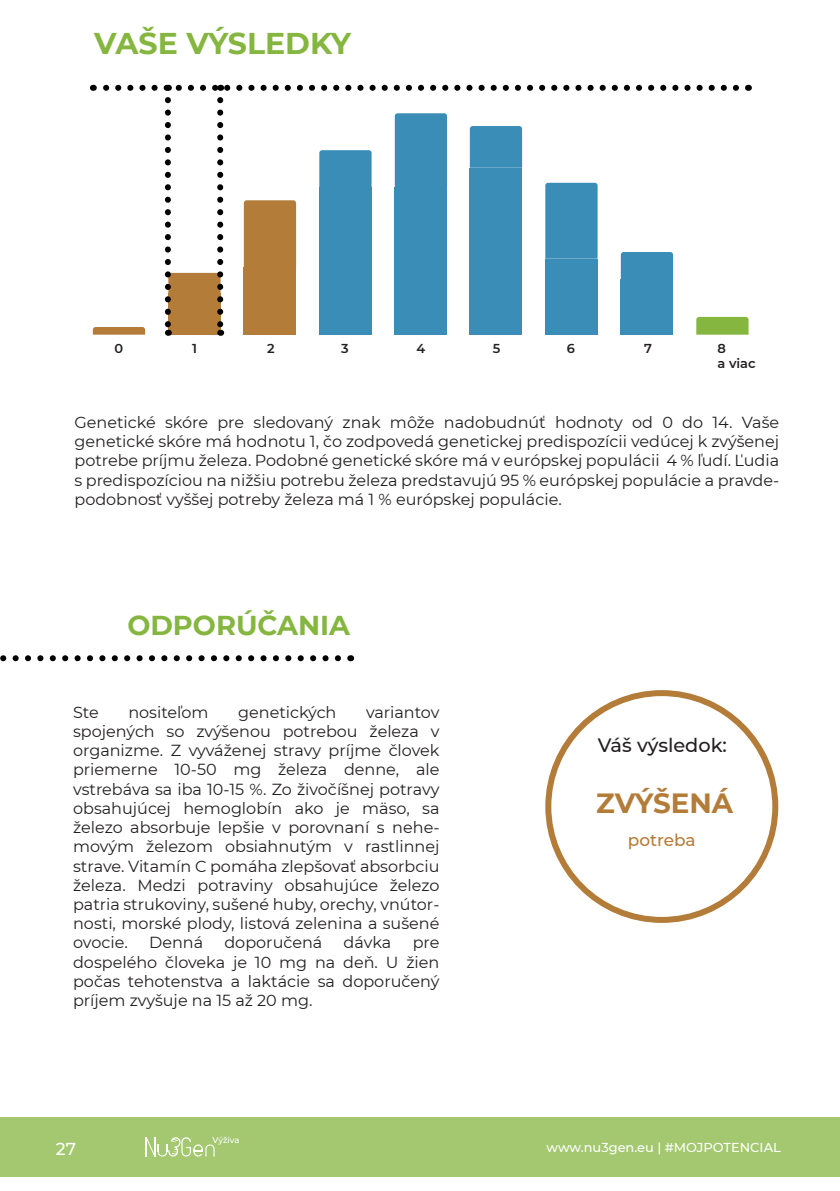
<style>
.page{position:relative;width:840px;height:1191px;background:#fff}
.page>*{position:absolute;margin:0;border:0;box-sizing:border-box;transform-origin:0 0}
.t1{font:700 30px "Montserrat";color:#85b640}
.t2{font:700 27.8px "Montserrat";color:#b47c39}
.t3{font:700 27.2px "Montserrat";color:#85b640}
.t4{font:500 19.2px "Montserrat";color:#231f20}
.t5{font:500 17.2px "Montserrat";color:#fff}
.t6{font:500 16.8px "Montserrat";color:#b47c39}
.t7{font:16px/19.2px "Montserrat";color:#231f20;text-align:justify}
.t8{font:500 13px "Montserrat";color:#fff}
.t9{font:600 13px/14.4px "Montserrat";color:#231f20}
.t10{font:500 8.4px "Montserrat";letter-spacing:-.01em;color:#fff}
</style>
<div class="page">
<div style="left:0;top:1116px;width:839px;height:60px;background:#a3c86f"></div>
<svg style="left:145px;top:1137px;width:70px;height:20px"></svg>
<svg style="left:0;top:655px;width:338px;height:6px"></svg>
<svg style="left:93px;top:327px;width:52px;height:8px"></svg>
<div style="left:244px;top:200px;width:52px;height:67px;background:#b47c39"></div>
<div style="left:244px;top:267px;width:52px;height:68px;background:#b47c39"></div>
<div style="left:319px;top:187px;width:52px;height:74px;background:#3a8db6"></div>
<div style="left:319px;top:261px;width:52px;height:74px;background:#3a8db6"></div>
<div style="left:394px;top:187px;width:53px;height:74px;background:#3a8db6"></div>
<div style="left:394px;top:113px;width:53px;height:74px;background:#3a8db6"></div>
<div style="left:394px;top:261px;width:53px;height:74px;background:#3a8db6"></div>
<div style="left:319px;top:150px;width:52px;height:37px;background:#3a8db6"></div>
<svg style="left:696px;top:317px;width:52px;height:18px"></svg>
<div style="left:545px;top:183px;width:52px;height:76px;background:#3a8db6"></div>
<div style="left:620px;top:279px;width:52px;height:56px;background:#3a8db6"></div>
<div style="left:545px;top:259px;width:52px;height:76px;background:#3a8db6"></div>
<div style="left:469px;top:168px;width:53px;height:83px;background:#3a8db6"></div>
<div style="left:469px;top:251px;width:53px;height:84px;background:#3a8db6"></div>
<svg style="left:620px;top:252px;width:52px;height:27px"></svg>
<div style="left:469px;top:126px;width:53px;height:42px;background:#3a8db6"></div>
<div style="left:545px;top:690px;width:232px;height:233px;border:6px solid #b47c39;border-radius:50%"></div>
<svg style="left:93px;top:85px;width:642px;height:6px"></svg>
<svg style="left:165px;top:100px;width:58px;height:236px"></svg>
<h1 class="t1" style="left:94px;top:21px;width:258px">VAŠE VÝSLEDKY</h1>
<p class="t9" style="left:114px;top:341px;width:10px">0</p>
<p class="t9" style="left:192px;top:341px;width:6px">1</p>
<p class="t9" style="left:267px;top:341px;width:9px">2</p>
<p class="t9" style="left:341px;top:341px;width:9px">3</p>
<p class="t9" style="left:416px;top:341px;width:10px">4</p>
<p class="t9" style="left:492px;top:341px;width:9px">5</p>
<p class="t9" style="left:566px;top:341px;width:10px">6</p>
<p class="t9" style="left:644px;top:341px;width:9px">7</p>
<p class="t9" style="left:717px;top:341px;width:40px">8<br>a viac</p>
<p class="t7" style="left:74px;top:412px;width:705px">Genetické skóre pre sledovaný znak môže nadobudnúť hodnoty od 0 do 14. Vaše genetické skóre má hodnotu 1, čo zodpovedá genetickej predispozícii vedúcej k zvýšenej potrebe príjmu železa. Podobné genetické skóre má v európskej populácii 4 % ľudí. Ľudia s predispozíciou na nižšiu potrebu železa predstavujú 95 % európskej populácie a pravde&shy;podobnosť vyššej potreby železa má 1 % európskej populácie.</p>
<h3 class="t3" style="left:127px;top:606px;width:224px">ODPORÚČANIA</h3>
<p class="t7" style="left:73px;top:702px;width:27px">Ste</p>
<p class="t7" style="left:128px;top:702px;width:82px">nositeľom</p>
<p class="t7" style="left:238px;top:702px;width:100px">genetických</p>
<p class="t7" style="left:73px;top:702px;width:367px;text-indent:293px">variantov spojených so zvýšenou potrebou železa v organizme. Z vyváženej stravy príjme človek priemerne 10-50 mg železa denne, ale vstrebáva sa iba 10-15 %. Zo živočíšnej potravy obsahujúcej hemoglobín ako je mäso, sa železo absorbuje lepšie v porovnaní s nehe&shy;movým železom obsiahnutým v rastlinnej strave. Vitamín C pomáha zlepšovať absorbciu železa. Medzi potraviny obsahujúce železo patria strukoviny, sušené huby, orechy, vnútor&shy;nosti, morské plody, listová zelenina a sušené ovocie.</p>
<p class="t7" style="left:149px;top:932px;width:55px">Denná</p>
<p class="t7" style="left:224px;top:932px;width:99px">doporučená</p>
<p class="t7" style="left:343px;top:932px;width:49px">dávka</p>
<p class="t7" style="left:73px;top:932px;width:367px;text-indent:339px">pre dospelého človeka je 10 mg na deň. U žien počas tehotenstva a laktácie sa doporučený príjem zvyšuje na 15 až 20 mg.</p>
<p class="t4" style="left:597px;top:732px;width:130px">Váš výsledok:</p>
<h2 class="t2" style="left:595px;top:783px;width:138px">ZVÝŠENÁ</h2>
<p class="t6" style="left:627px;top:828px;width:69px">potreba</p>
<p class="t10" style="left:212px;top:1133px;width:28px">Výživa</p>
<p class="t5" style="left:56px;top:1136px;width:22px">27</p>
<p class="t8" style="left:546px;top:1138px;width:235px">www.nu3gen.eu | #MOJPOTENCIAL</p>
</div>
